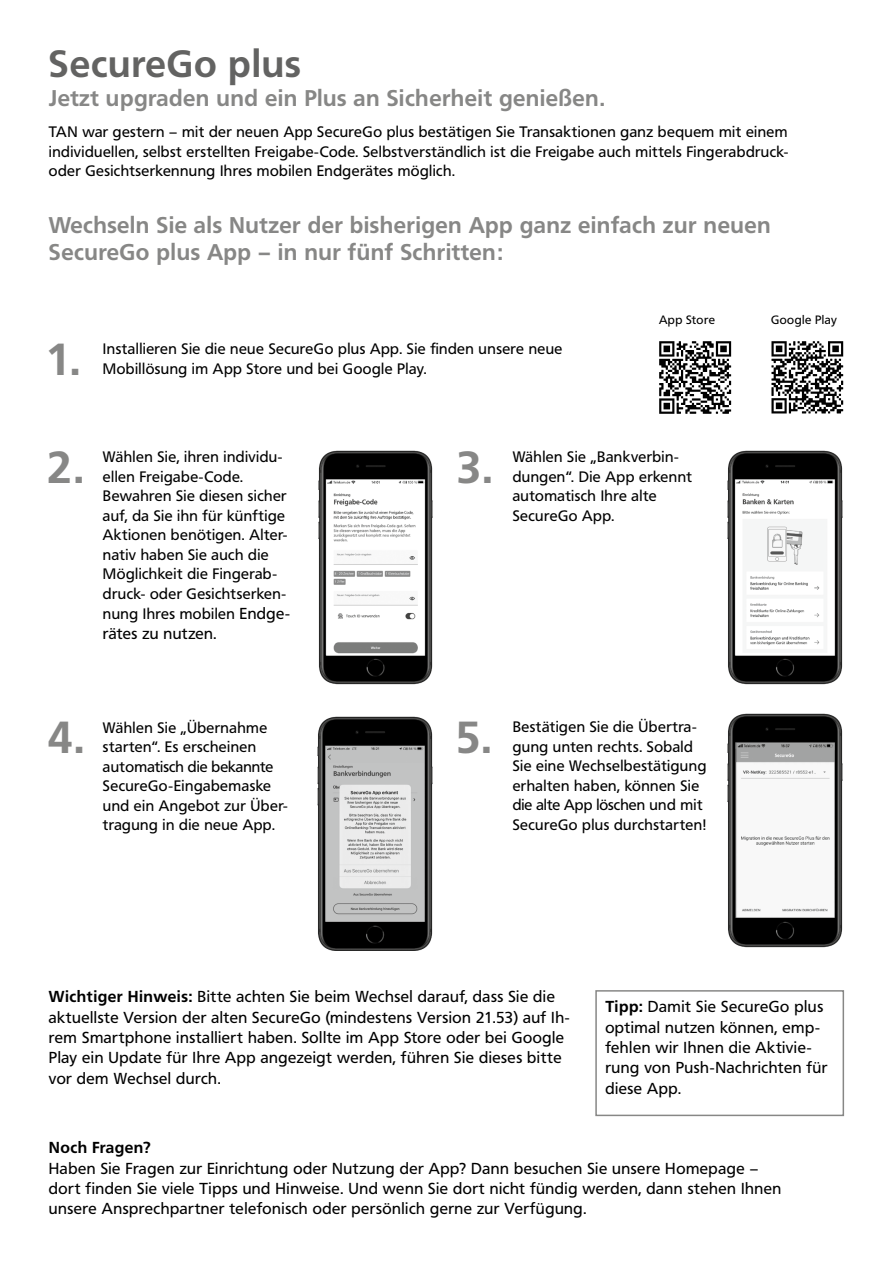
<style>
.page{position:relative;width:893px;height:1263px;background:#fff}
.page>*{position:absolute;margin:0;border:0;box-sizing:border-box;transform-origin:0 0}
.t1{font:700 44.4px "Frutiger VR";color:#878786}
.t2{font:700 37.5px "Frutiger VR";letter-spacing:.02em;color:#636362}
.t3{font:700 22.5px/27px "Frutiger VR";letter-spacing:.02em;color:#878786}
.t4{font:15.75px/20.2px "Frutiger VR";letter-spacing:.03em;color:#000}
.t5{font:700 15.75px "Frutiger VR";letter-spacing:.025em;color:#000}
.t6{font:15px/19.5px "Frutiger VR";letter-spacing:.025em;color:#000}
.t7{font:12px "Frutiger VR";letter-spacing:.035em;color:#000}
.s1{font-size:15.75px}
.s2{font-weight:700}
</style>
<div class="page">
<div style="left:595px;top:990px;width:249px;height:126px;border:2px solid #878786"></div>
<img style="left:318px;top:450px;width:115px;height:234px">
<img style="left:317px;top:716px;width:116px;height:234px">
<img style="left:727px;top:713px;width:116px;height:234px">
<img style="left:727px;top:450px;width:116px;height:234px">
<img style="left:659px;top:341px;width:72px;height:72px">
<img style="left:771px;top:341px;width:73px;height:73px">
<h2 class="t2" style="left:49px;top:41px;width:253px">SecureGo plus</h2>
<h3 class="t3" style="left:49px;top:85px;width:557px">Jetzt upgraden und ein Plus an Sicherheit genießen.</h3>
<p class="t6" style="left:49px;top:122px;width:741px;text-align:justify">TAN war gestern – mit der neuen App SecureGo plus bestätigen Sie Transaktionen ganz bequem mit einem individuellen, selbst erstellten Freigabe-Code. Selbstverständlich ist die Freigabe auch mittels Fingerabdruck&shy;oder Gesichtserkennung Ihres mobilen Endgerätes möglich.</p>
<h3 class="t3" style="left:49px;top:212px;width:723px">Wechseln Sie als Nutzer der bisherigen App ganz einfach zur neuen<br>SecureGo plus App – in nur fünf Schritten:</h3>
<h1 class="t1" style="left:46px;top:332px;width:36px">1.</h1>
<p class="t6" style="left:103px;top:340px;width:461px">Installieren Sie die neue SecureGo plus App. Sie finden unsere neue<br>Mobillösung im App Store und bei Google Play.</p>
<p class="t7" style="left:659px;top:313px;width:57px">App Store</p>
<p class="t7" style="left:771px;top:312px;width:67px">Google Play</p>
<h1 class="t1" style="left:47px;top:440px;width:38px">2.</h1>
<p class="t6" style="left:103px;top:447px;width:189px">Wählen Sie, ihren individu&shy;ellen Freigabe-Code.<br>Bewahren Sie diesen sicher auf, da Sie ihn für künftige<br>Aktionen benötigen. Alter&shy;nativ haben Sie auch die<br>Möglichkeit die Fingerab&shy;druck- oder Gesichtserken&shy;nung Ihres mobilen <span class="s1">Endge-</span></p>
<p class="t4" style="left:103px;top:624px;width:115px">rätes zu nutzen.</p>
<h1 class="t1" style="left:48px;top:711px;width:38px">4.</h1>
<p class="t6" style="left:103px;top:718px;width:186px">Wählen Sie „Übernahme starten“. Es erscheinen automatisch die bekannte<br>SecureGo-Eingabemaske und ein Angebot zur Über&shy;tragung in die neue App.</p>
<h1 class="t1" style="left:457px;top:440px;width:37px">3.</h1>
<p class="t6" style="left:513px;top:448px;width:181px">Wählen Sie „Bankverbin&shy;dungen“. Die App erkennt automatisch Ihre alte<br>SecureGo App.</p>
<h1 class="t1" style="left:456px;top:710px;width:37px">5.</h1>
<p class="t6" style="left:513px;top:718px;width:195px">Bestätigen Sie die Übertra&shy;gung unten rechts. Sobald<br>Sie eine Wechselbestätigung erhalten haben, können Sie die alte App löschen und mit<br>SecureGo plus durchstarten!</p>
<p class="t4" style="left:49px;top:987px;width:522px"><span class="s2">Wichtiger Hinweis:</span> Bitte achten Sie beim Wechsel darauf, dass Sie die aktuellste Version der alten SecureGo (mindestens Version 21.53) auf Ih&shy;rem Smartphone installiert haben. Sollte im App Store oder bei Google Play ein Update für Ihre App angezeigt werden, führen Sie dieses bitte vor dem Wechsel durch.</p>
<p class="t4" style="left:605px;top:997px;width:224px"><span class="s2">Tipp:</span> Damit Sie SecureGo plus optimal nutzen können, emp&shy;fehlen wir Ihnen die Aktivie&shy;rung von Push-Nachrichten für diese App.</p>
<p class="t5" style="left:49px;top:1138px;width:103px">Noch Fragen?</p>
<p class="t4" style="left:49px;top:1158px;width:734px">Haben Sie Fragen zur Einrichtung oder Nutzung der App? Dann besuchen Sie unsere Homepage – dort finden Sie viele Tipps und Hinweise. Und wenn Sie dort nicht fündig werden, dann stehen Ihnen unsere Ansprechpartner telefonisch oder persönlich gerne zur Verfügung.</p>
</div>
